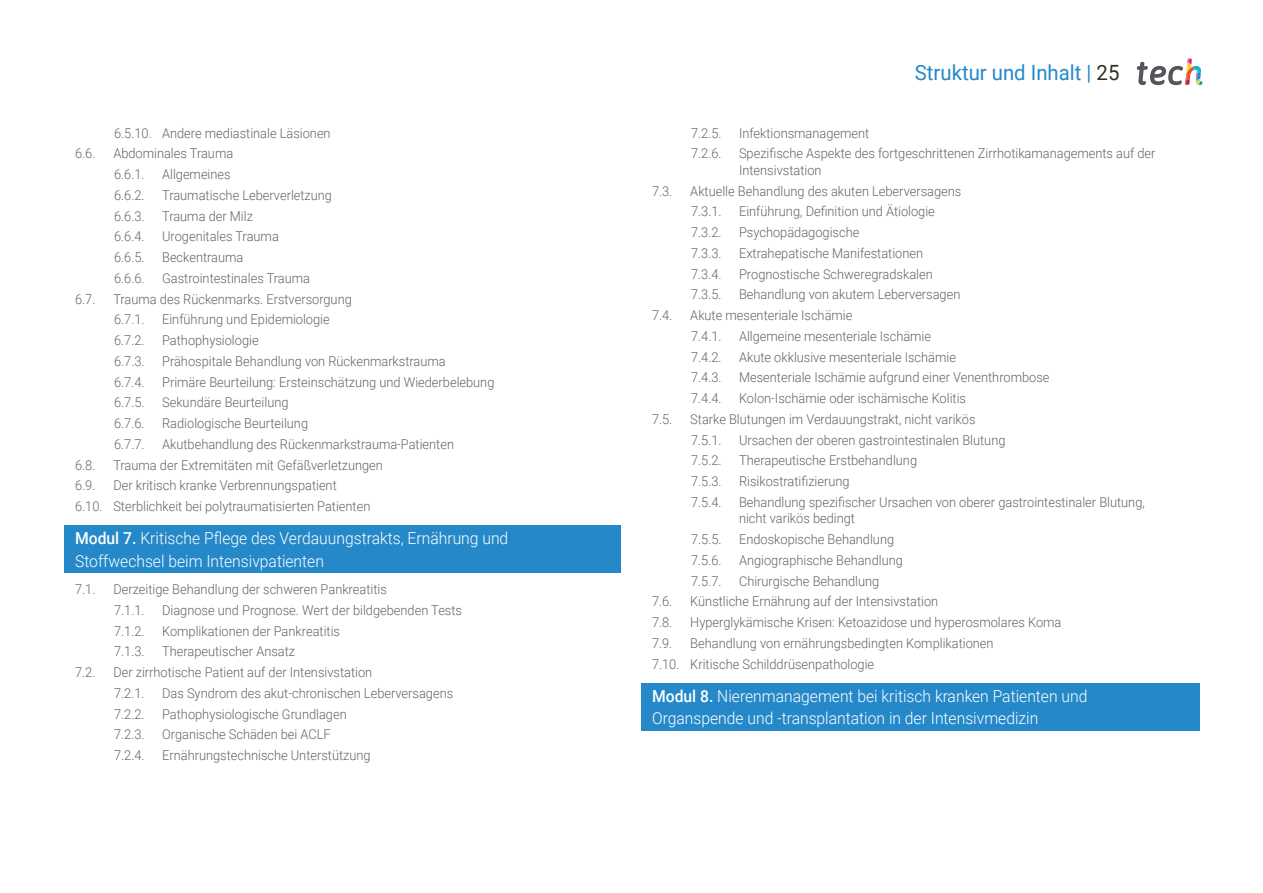
<style>
.page{position:relative;width:1263px;height:893px;background:#fff}
.page>*{position:absolute;margin:0;border:0;box-sizing:border-box;transform-origin:0 0}
.t1{font:21px "Roboto";color:#2488c9}
.t2{font:300 16.5px/22.5px "Roboto";color:#fff;scale:.95 1}
.t3{font:300 13.5px/20.7px "Roboto";color:#61646a;scale:.95 1}
.s1{font-weight:500}
.s2{color:#312e20}
</style>
<div class="page">
<svg style="left:1137px;top:58px;width:65px;height:28px"></svg>
<div style="left:64px;top:526px;width:557px;height:47px;background:#2488c9"></div>
<div style="left:641px;top:683px;width:558px;height:48px;background:#2488c9"></div>
<p class="t3" style="left:114px;top:122px;width:229px">6.5.10. Andere mediastinale Läsionen</p>
<p class="t3" style="left:75px;top:143px;width:23px">6.6.</p>
<p class="t3" style="left:113px;top:143px;width:128px">Abdominales Trauma<br>6.6.1.</p>
<p class="t3" style="left:162px;top:164px;width:74px">Allgemeines</p>
<p class="t3" style="left:114px;top:184px;width:34px">6.6.2.</p>
<p class="t3" style="left:162px;top:184px;width:180px">Traumatische Leberverletzung</p>
<p class="t3" style="left:114px;top:205px;width:34px">6.6.3.</p>
<p class="t3" style="left:162px;top:205px;width:97px">Trauma der Milz</p>
<p class="t3" style="left:114px;top:226px;width:34px">6.6.4.</p>
<p class="t3" style="left:162px;top:226px;width:124px">Urogenitales Trauma</p>
<p class="t3" style="left:114px;top:247px;width:34px">6.6.5.</p>
<p class="t3" style="left:162px;top:247px;width:87px">Beckentrauma</p>
<p class="t3" style="left:114px;top:267px;width:34px">6.6.6.</p>
<p class="t3" style="left:162px;top:267px;width:157px">Gastrointestinales Trauma</p>
<p class="t3" style="left:75px;top:288px;width:23px">6.7.</p>
<p class="t3" style="left:113px;top:288px;width:252px">Trauma des Rückenmarks. Erstversorgung<br>6.7.1.</p>
<p class="t3" style="left:162px;top:309px;width:178px">Einführung und Epidemiologie</p>
<p class="t3" style="left:114px;top:330px;width:34px">6.7.2.</p>
<p class="t3" style="left:162px;top:330px;width:103px">Pathophysiologie</p>
<p class="t3" style="left:114px;top:350px;width:34px">6.7.3.</p>
<p class="t3" style="left:162px;top:350px;width:300px">Prähospitale Behandlung von Rückenmarkstrauma</p>
<p class="t3" style="left:114px;top:371px;width:34px">6.7.4.</p>
<p class="t3" style="left:162px;top:371px;width:351px">Primäre Beurteilung: Ersteinschätzung und Wiederbelebung</p>
<p class="t3" style="left:114px;top:392px;width:34px">6.7.5.</p>
<p class="t3" style="left:162px;top:392px;width:135px">Sekundäre Beurteilung</p>
<p class="t3" style="left:114px;top:413px;width:34px">6.7.6.</p>
<p class="t3" style="left:162px;top:413px;width:155px">Radiologische Beurteilung</p>
<p class="t3" style="left:114px;top:433px;width:34px">6.7.7.</p>
<p class="t3" style="left:162px;top:433px;width:309px">Akutbehandlung des Rückenmarkstrauma-Patienten</p>
<p class="t3" style="left:75px;top:454px;width:23px">6.8.</p>
<p class="t3" style="left:113px;top:454px;width:285px">Trauma der Extremitäten mit Gefäßverletzungen</p>
<p class="t3" style="left:75px;top:475px;width:23px">6.9.</p>
<p class="t3" style="left:75px;top:475px;width:312px;text-align:center">Der kritisch kranke Verbrennungspatient<br>6.10. Sterblichkeit bei polytraumatisierten Patienten</p>
<p class="t2" style="left:75px;top:527px;width:457px"><span class="s1">Modul 7.</span> Kritische Pflege des Verdauungstrakts, Ernährung und<br>Stoffwechsel beim Intensivpatienten</p>
<p class="t3" style="left:75px;top:578px;width:23px">7.1.</p>
<p class="t3" style="left:113px;top:578px;width:289px">Derzeitige Behandlung der schweren Pankreatitis<br>7.1.1.</p>
<p class="t3" style="left:162px;top:599px;width:317px">Diagnose und Prognose. Wert der bildgebenden Tests</p>
<p class="t3" style="left:114px;top:620px;width:34px">7.1.2.</p>
<p class="t3" style="left:162px;top:620px;width:189px">Komplikationen der Pankreatitis</p>
<p class="t3" style="left:114px;top:641px;width:34px">7.1.3.</p>
<p class="t3" style="left:162px;top:641px;width:142px">Therapeutischer Ansatz</p>
<p class="t3" style="left:75px;top:661px;width:23px">7.2.</p>
<p class="t3" style="left:113px;top:661px;width:274px">Der zirrhotische Patient auf der Intensivstation<br>7.2.1.</p>
<p class="t3" style="left:162px;top:682px;width:308px">Das Syndrom des akut-chronischen Leberversagens</p>
<p class="t3" style="left:114px;top:703px;width:34px">7.2.2.</p>
<p class="t3" style="left:162px;top:703px;width:196px">Pathophysiologische Grundlagen</p>
<p class="t3" style="left:114px;top:724px;width:34px">7.2.3.</p>
<p class="t3" style="left:162px;top:724px;width:179px">Organische Schäden bei ACLF</p>
<p class="t3" style="left:114px;top:744px;width:34px">7.2.4.</p>
<p class="t3" style="left:162px;top:744px;width:221px">Ernährungstechnische Unterstützung</p>
<h1 class="t1" style="left:915px;top:57px;width:206px">Struktur und Inhalt | <span class="s2">25</span></h1>
<p class="t3" style="left:691px;top:122px;width:34px">7.2.5.</p>
<p class="t3" style="left:739px;top:122px;width:139px">Infektionsmanagement</p>
<p class="t3" style="left:691px;top:143px;width:34px">7.2.6.</p>
<p class="t3" style="left:739px;top:145px;width:440px;line-height:16.5px">Spezifische Aspekte des fortgeschrittenen Zirrhotikamanagements auf der<br>Intensivstation</p>
<p class="t3" style="left:652px;top:180px;width:23px">7.3.</p>
<p class="t3" style="left:690px;top:180px;width:287px">Aktuelle Behandlung des akuten Leberversagens<br>7.3.1.</p>
<p class="t3" style="left:739px;top:201px;width:208px">Einführung, Definition und Ätiologie</p>
<p class="t3" style="left:691px;top:222px;width:34px">7.3.2.</p>
<p class="t3" style="left:739px;top:222px;width:128px">Psychopädagogische</p>
<p class="t3" style="left:691px;top:242px;width:34px">7.3.3.</p>
<p class="t3" style="left:739px;top:242px;width:195px">Extrahepatische Manifestationen</p>
<p class="t3" style="left:691px;top:263px;width:34px">7.3.4.</p>
<p class="t3" style="left:739px;top:263px;width:205px">Prognostische Schweregradskalen</p>
<p class="t3" style="left:691px;top:284px;width:34px">7.3.5.</p>
<p class="t3" style="left:739px;top:284px;width:234px">Behandlung von akutem Leberversagen</p>
<p class="t3" style="left:652px;top:305px;width:23px">7.4.</p>
<p class="t3" style="left:690px;top:305px;width:172px">Akute mesenteriale Ischämie<br>7.4.1.</p>
<p class="t3" style="left:739px;top:325px;width:204px">Allgemeine mesenteriale Ischämie</p>
<p class="t3" style="left:691px;top:346px;width:34px">7.4.2.</p>
<p class="t3" style="left:739px;top:346px;width:230px">Akute okklusive mesenteriale Ischämie</p>
<p class="t3" style="left:691px;top:367px;width:34px">7.4.3.</p>
<p class="t3" style="left:739px;top:367px;width:328px">Mesenteriale Ischämie aufgrund einer Venenthrombose</p>
<p class="t3" style="left:691px;top:388px;width:34px">7.4.4.</p>
<p class="t3" style="left:739px;top:388px;width:240px">Kolon-Ischämie oder ischämische Kolitis</p>
<p class="t3" style="left:652px;top:408px;width:23px">7.5.</p>
<p class="t3" style="left:690px;top:408px;width:302px">Starke Blutungen im Verdauungstrakt, nicht varikös<br>7.5.1.</p>
<p class="t3" style="left:739px;top:429px;width:282px">Ursachen der oberen gastrointestinalen Blutung</p>
<p class="t3" style="left:691px;top:450px;width:34px">7.5.2.</p>
<p class="t3" style="left:739px;top:450px;width:189px">Therapeutische Erstbehandlung</p>
<p class="t3" style="left:691px;top:471px;width:34px">7.5.3.</p>
<p class="t3" style="left:739px;top:471px;width:118px">Risikostratifizierung</p>
<p class="t3" style="left:691px;top:491px;width:34px">7.5.4.</p>
<p class="t3" style="left:739px;top:493px;width:429px;line-height:16.5px">Behandlung spezifischer Ursachen von oberer gastrointestinaler Blutung, nicht varikös bedingt</p>
<p class="t3" style="left:691px;top:529px;width:34px">7.5.5.</p>
<p class="t3" style="left:739px;top:529px;width:165px">Endoskopische Behandlung</p>
<p class="t3" style="left:691px;top:549px;width:34px">7.5.6.</p>
<p class="t3" style="left:739px;top:549px;width:174px">Angiographische Behandlung</p>
<p class="t3" style="left:691px;top:570px;width:34px">7.5.7.</p>
<p class="t3" style="left:739px;top:570px;width:149px">Chirurgische Behandlung</p>
<p class="t3" style="left:652px;top:591px;width:23px">7.6.</p>
<p class="t3" style="left:690px;top:591px;width:262px">Künstliche Ernährung auf der Intensivstation</p>
<p class="t3" style="left:652px;top:612px;width:23px">7.8.</p>
<p class="t3" style="left:690px;top:612px;width:392px">Hyperglykämische Krisen: Ketoazidose und hyperosmolares Koma</p>
<p class="t3" style="left:652px;top:632px;width:23px">7.9.</p>
<p class="t3" style="left:652px;top:632px;width:361px;text-indent:38px">Behandlung von ernährungsbedingten Komplikationen<br>7.10. Kritische Schilddrüsenpathologie</p>
<p class="t2" style="left:652px;top:684px;width:460px"><span class="s1">Modul 8.</span> Nierenmanagement bei kritisch kranken Patienten und<br>Organspende und -transplantation in der Intensivmedizin</p>
</div>
